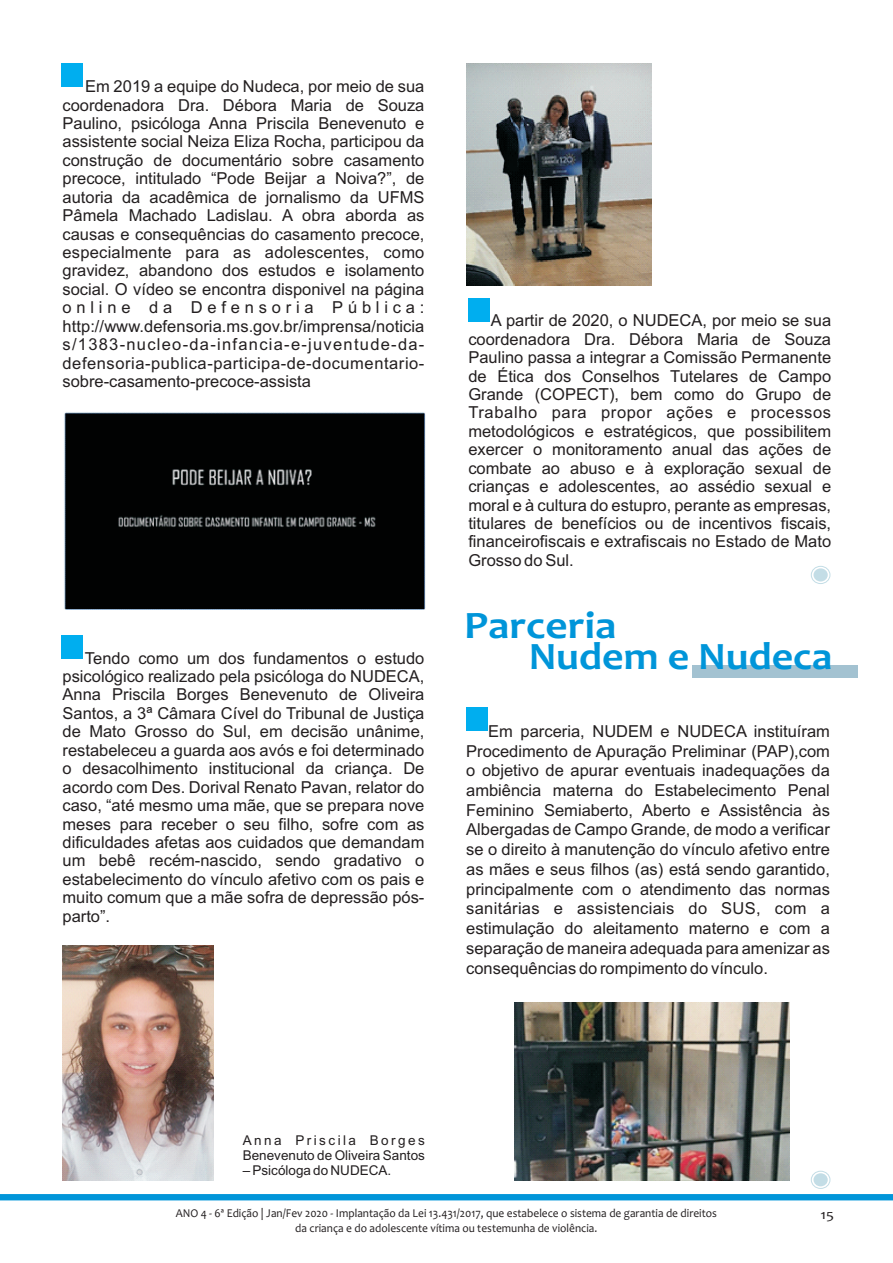
<style>
.page{position:relative;width:893px;height:1263px;background:#fff}
.page>*{position:absolute;margin:0;border:0;box-sizing:border-box;transform-origin:0 0}
.t1{font:700 39.15px/31.7px "Candara";color:#0095d9;scale:1.11 1}
.t2{font:16.5px/18.5px "Arial";color:#231f20;text-align:justify}
.t3{font:13.5px/15.1px "Arial";color:#231f20}
.t4{font:13.5px "Candara";color:#231f20;scale:1.21 1}
.t5{font:12px/14.7px "Candara";color:#231f20;text-align:center;scale:.95 1}
</style>
<div class="page">
<svg style="left:0;top:1194px;width:893px;height:7px;background:#169edc"></svg>
<div style="left:62px;top:63px;width:21px;height:24px;background:#00aeef"></div>
<img style="left:64px;top:412px;width:362px;height:198px">
<div style="left:62px;top:636px;width:21px;height:23px;background:#00aeef"></div>
<div style="left:468px;top:298px;width:21px;height:23px;background:#00aeef"></div>
<img style="left:62px;top:945px;width:151px;height:236px">
<img style="left:467px;top:63px;width:184px;height:223px">
<div style="left:813px;top:1173px;width:15px;height:13px;background:#c3dde6;border-radius:50%"></div>
<div style="left:811px;top:1171px;width:19px;height:17px;border:1px solid #c3dde6;border-radius:50%"></div>
<div style="left:813px;top:568px;width:15px;height:13px;background:#c3dde6;border-radius:50%"></div>
<div style="left:811px;top:566px;width:19px;height:18px;border:1px solid #c3dde6;border-radius:50%"></div>
<div style="left:692px;top:665px;width:166px;height:13px;background:#a3c2d1"></div>
<div style="left:467px;top:707px;width:21px;height:23px;background:#00aeef"></div>
<img style="left:515px;top:1003px;width:274px;height:177px">
<p class="t2" style="left:63px;top:79px;width:363px;text-indent:22px">Em 2019 a equipe do Nudeca, por meio de sua coordenadora Dra. Débora Maria de Souza Paulino, psicóloga Anna Priscila Benevenuto e assistente social Neiza Eliza Rocha, participou da construção de documentário sobre casamento precoce, intitulado “Pode Beijar a Noiva?”, de autoria da acadêmica de jornalismo da UFMS Pâmela Machado Ladislau. A obra aborda as causas e consequências do casamento precoce, especialmente para as adolescentes, como gravidez, abandono dos estudos e isolamento social. O vídeo se encontra disponivel na página online da Defensoria Pública: http://www.defensoria.ms.gov.br/imprensa/noticia s/1383-nucleo-da-infancia-e-juventude-da&shy;defensoria-publica-participa-de-documentario&shy;sobre-casamento-precoce-assista</p>
<p class="t2" style="left:63px;top:650px;width:363px;text-indent:22px">Tendo como um dos fundamentos o estudo psicológico realizado pela psicóloga do NUDECA, Anna Priscila Borges Benevenuto de Oliveira Santos, a 3ª Câmara Cível do Tribunal de Justiça de Mato Grosso do Sul, em decisão unânime, restabeleceu a guarda aos avós e foi determinado o desacolhimento institucional da criança. De acordo com Des. Dorival Renato Pavan, relator do caso, “até mesmo uma mãe, que se prepara nove meses para receber o seu filho, sofre com as dificuldades afetas aos cuidados que demandam um bebê recém-nascido, sendo gradativo o estabelecimento do vínculo afetivo com os pais e muito comum que a mãe sofra de depressão pós&shy;parto”.</p>
<p class="t2" style="left:468px;top:313px;width:364px;text-indent:22px">A partir de 2020, o NUDECA, por meio se sua coordenadora Dra. Débora Maria de Souza Paulino passa a integrar a Comissão Permanente de Ética dos Conselhos Tutelares de Campo Grande (COPECT), bem como do Grupo de Trabalho para propor ações e processos metodológicos e estratégicos, que possibilitem exercer o monitoramento anual das ações de combate ao abuso e à exploração sexual de crianças e adolescentes, ao assédio sexual e moral e à cultura do estupro, perante as empresas, titulares de benefícios ou de incentivos fiscais, financeirofiscais e extrafiscais no Estado de Mato Grosso do Sul.</p>
<h1 class="t1" style="left:529px;top:613px;width:275px;text-indent:-65px">Parceria<br>Nudem e Nudeca</h1>
<p class="t2" style="left:466px;top:723px;width:365px;line-height:19.6px;text-indent:22px">Em parceria, NUDEM e NUDECA instituíram Procedimento de Apuração Preliminar (PAP),com o objetivo de apurar eventuais inadequações da ambiência materna do Estabelecimento Penal Feminino Semiaberto, Aberto e Assistência às Albergadas de Campo Grande, de modo a verificar se o direito à manutenção do vínculo afetivo entre as mães e seus filhos (as) está sendo garantido, principalmente com o atendimento das normas sanitárias e assistenciais do SUS, com a estimulação do aleitamento materno e com a separação de maneira adequada para amenizar as consequências do rompimento do vínculo.</p>
<p class="t3" style="left:243px;top:1134px;width:184px">Anna Priscila Borges<br>Benevenuto de Oliveira Santos</p>
<p class="t3" style="left:243px;top:1164px;width:150px">– Psicóloga do NUDECA.</p>
<p class="t5" style="left:176px;top:1207px;width:571px">ANO 4 - 6ª Edição | Jan/Fev 2020 - Implantação da Lei 13.431/2017, que estabelece o sistema de garantia de direitos da criança e do adolescente vítima ou testemunha de violência.</p>
<p class="t4" style="left:820px;top:1209px;width:13px">15</p>
</div>
